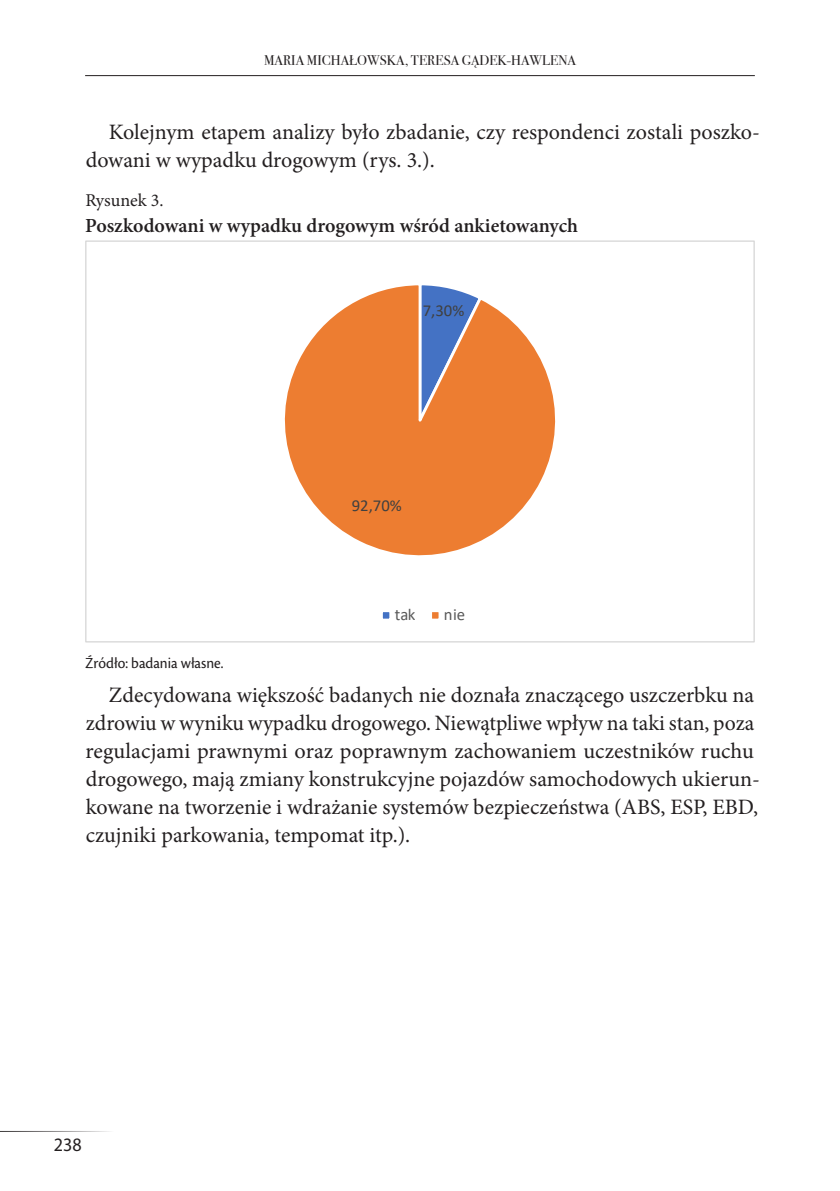
<style>
.page{position:relative;width:840px;height:1191px;background:#fff}
.page>*{position:absolute;margin:0;border:0;box-sizing:border-box;transform-origin:0 0}
._00_PODSTAWA_-_POLSK{font:22px/28.2px "Minion Pro";color:#231f20}
.Tabela_-_opis{font:600 20px "Minion Pro";color:#231f20}
.t1{font:19px "Myriad Pro";color:#231f20;scale:.95 1}
.Tabela_-_nr{font:18px "Minion Pro";letter-spacing:-.005em;color:#231f20}
.t2{font:16.6px "Calibri";color:#404040}
.t3{font:16.6px "Calibri";letter-spacing:-.005em;color:#595959}
.Tabela_-_opis-2{font:16px "Cronos Pro";color:#231f20;scale:.95 1}
.t4{font:14px "Bodoni Svty Two ITCTT";letter-spacing:.005em;color:#231f20}
</style>
<div class="page">
<hr style="left:85px;top:75px;width:669px;height:1px;background:#231f20">
<hr style="left:0;top:1131px;width:113px;height:1px;background:#231f20">
<svg style="left:284px;top:285px;width:272px;height:271px"></svg>
<div style="left:381px;top:611px;width:9px;height:9px;background:#4472c4"></div>
<div style="left:380px;top:609px;width:12px;height:12px;border:3px solid #fff"></div>
<div style="left:430px;top:611px;width:9px;height:9px;background:#ed7d31"></div>
<div style="left:429px;top:609px;width:12px;height:12px;border:3px solid #fff"></div>
<p class="t4" style="left:264px;top:49px;width:313px">MARIA MICHAŁOWSKA, TERESA GĄDEK-HAWLENA</p>
<p class="_00_PODSTAWA_-_POLSK" style="left:86px;top:118px;width:675px;text-indent:23px">Kolejnym etapem analizy było zbadanie, czy respondenci zostali poszko&shy;dowani w wypadku drogowym (rys. 3.).</p>
<p class="Tabela_-_nr" style="left:85px;top:188px;width:80px">Rysunek 3.</p>
<p class="Tabela_-_opis" style="left:85px;top:211px;width:494px">Poszkodowani w wypadku drogowym wśród ankietowanych</p>
<p class="t2" style="left:422px;top:299px;width:43px">7,30%</p>
<p class="t2" style="left:351px;top:494px;width:51px">92,70%</p>
<p class="t3" style="left:395px;top:602px;width:22px">tak</p>
<p class="t3" style="left:443px;top:602px;width:23px">nie</p>
<p class="Tabela_-_opis-2" style="left:85px;top:653px;width:147px">Źródło: badania własne.</p>
<p class="_00_PODSTAWA_-_POLSK" style="left:86px;top:680px;width:675px;text-indent:23px">Zdecydowana większość badanych nie doznała znaczącego uszczerbku na zdrowiu w wyniku wypadku drogowego. Niewątpliwe wpływ na taki stan, poza regulacjami prawnymi oraz poprawnym zachowaniem uczestników ruchu drogowego, mają zmiany konstrukcyjne pojazdów samochodowych ukierun&shy;kowane na tworzenie i wdrażanie systemów bezpieczeństwa (ABS, ESP, EBD, czujniki parkowania, tempomat itp.).</p>
<p class="t1" style="left:54px;top:1133px;width:31px">238</p>
</div>
